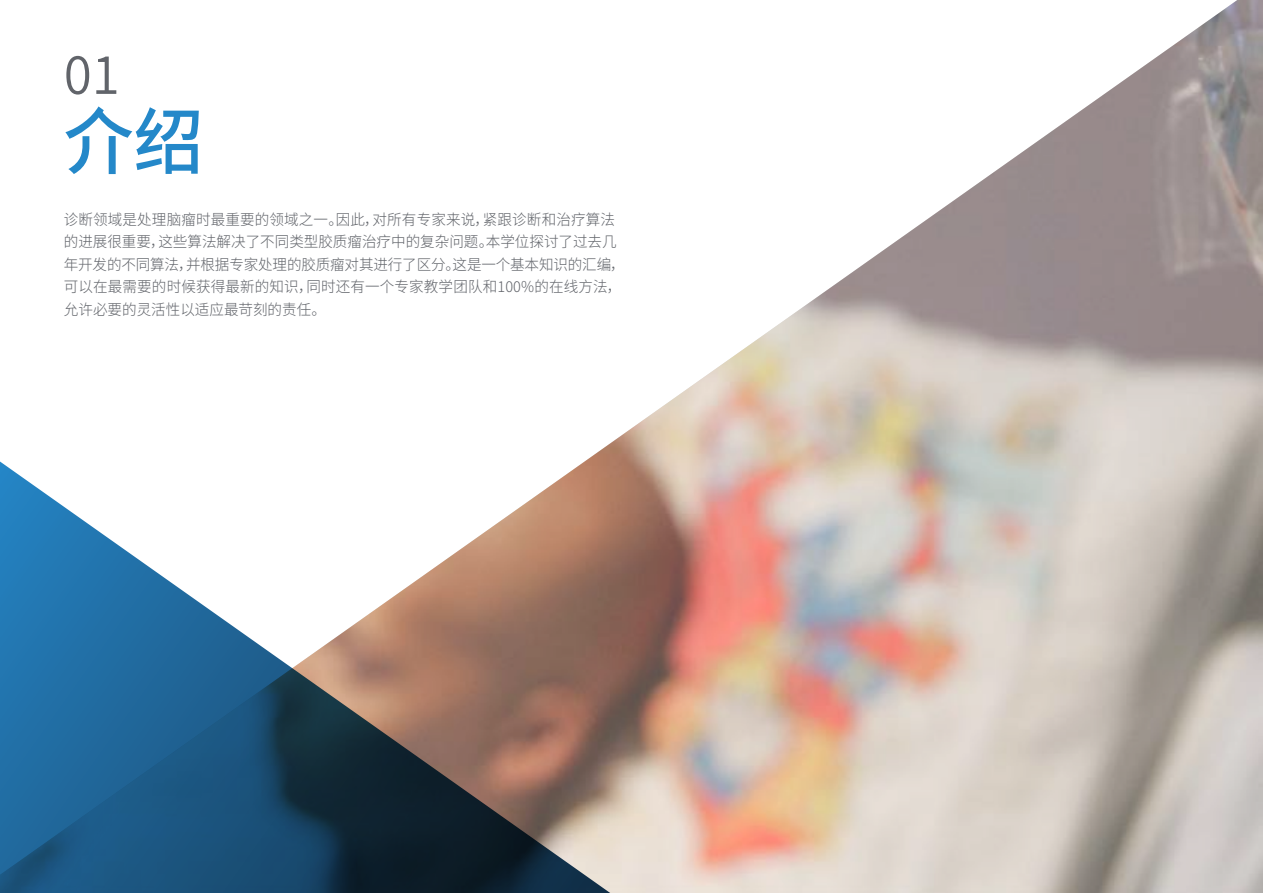
<style>
.page{position:relative;width:1263px;height:893px;background:#fff}
.page>*{position:absolute;margin:0;border:0;box-sizing:border-box;transform-origin:0 0}
.t1{font:500 72px "Source Han Sans CN";color:#2488c9}
.t2{font:52.5px "Source Han Sans CN";color:#61646a}
.t3{font:300 15px/22.5px "Source Han Sans CN";color:#61646a}
</style>
<div class="page">
<img style="left:606px;top:0;width:657px;height:893px">
<svg style="left:0;top:446px;width:640px;height:447px"></svg>
<h2 class="t2" style="left:64px;top:45px;width:57px">01</h2>
<h1 class="t1" style="left:64px;top:101px;width:141px">介绍</h1>
<p class="t3" style="left:64px;top:208px;width:562px">诊断领域是处理脑瘤时最重要的领域之一。因此，对所有专家来说，紧跟诊断和治疗算法的进展很重要，这些算法解决了不同类型胶质瘤治疗中的复杂问题。本学位探讨了过去几年开发的不同算法，并根据专家处理的胶质瘤对其进行了区分。这是一个基本知识的汇编，可以在最需要的时候获得最新的知识，同时还有一个专家教学团队和100%的在线方法，允许必要的灵活性以适应最苛刻的责任。</p>
</div>
